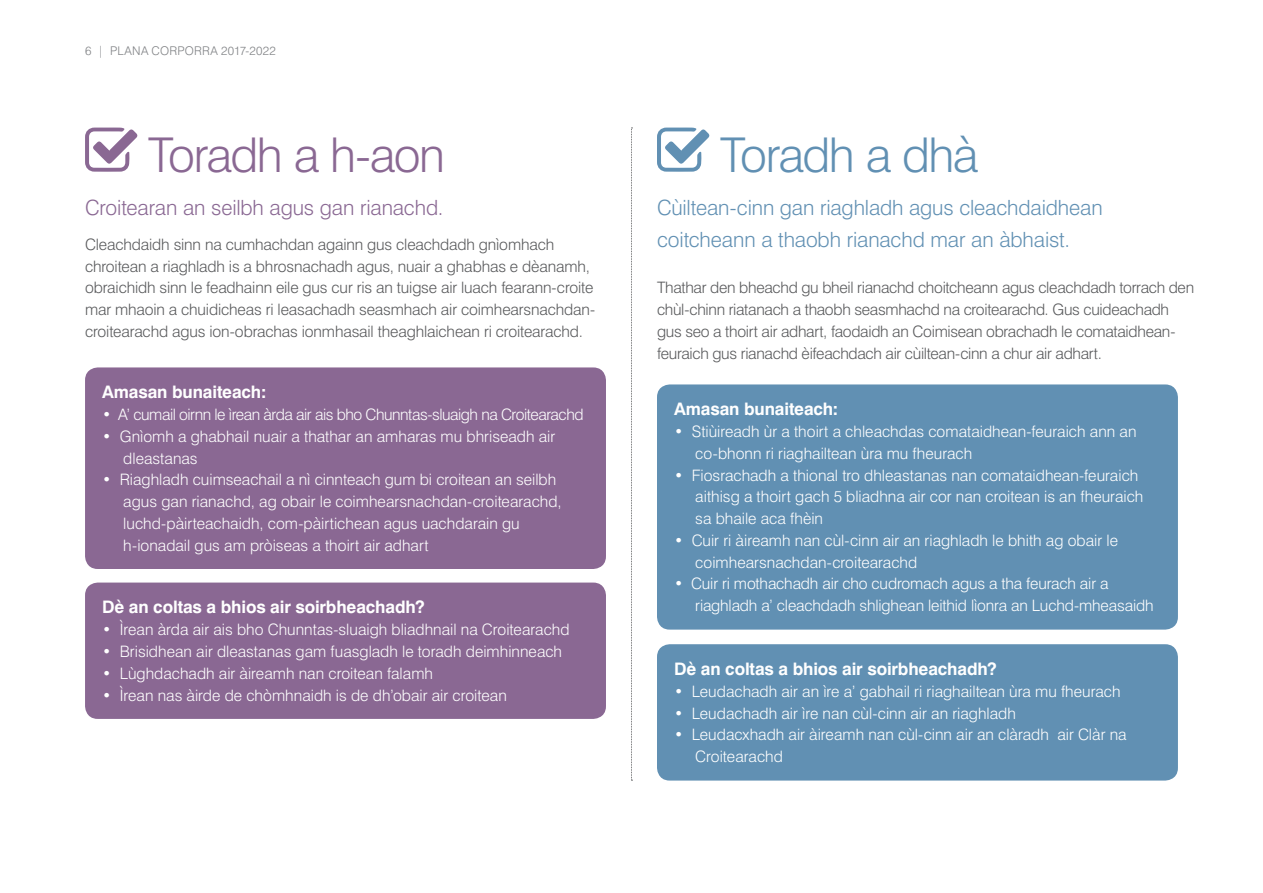
<style>
.page{position:relative;width:1263px;height:893px;background:#fff}
.page>*{position:absolute;margin:0;border:0;box-sizing:border-box;transform-origin:0 0}
.t1{font:300 48px "Swiss 721 BT";letter-spacing:-.035em;color:#8a6893}
.t2{font:300 48px "Swiss 721 BT";letter-spacing:-.035em;color:#6190b3}
.t3{font:300 21px/31.5px "Swiss 721 BT";letter-spacing:-.005em;color:#6190b3}
.t4{font:300 21px "Swiss 721 BT";letter-spacing:-.005em;color:#8a6893}
.t5{font:700 17.25px "Swiss 721 BT";letter-spacing:-.01em;color:#fff}
.t6{font:300 15.75px/21.8px "Swiss 721 BT";color:#fff}
.t7{font:300 15.75px/21.8px "Swiss 721 BT";letter-spacing:-.015em;color:#58595b}
.t8{font:300 15.75px "Swiss 721 BT";letter-spacing:-.03em;color:#fff}
.t9{font:300 12px "Swiss 721 BT";letter-spacing:.02em;color:#808285}
</style>
<div class="page">
<svg style="left:85px;top:128px;width:53px;height:44px"></svg>
<svg style="left:657px;top:128px;width:53px;height:44px"></svg>
<div style="left:85px;top:367px;width:521px;height:202px;background:#8a6893;border-radius:13px"></div>
<div style="left:657px;top:384px;width:521px;height:246px;background:#6190b3;border-radius:13px"></div>
<div style="left:85px;top:583px;width:521px;height:136px;background:#8a6893;border-radius:13px"></div>
<div style="left:657px;top:644px;width:521px;height:137px;background:#6190b3;border-radius:13px"></div>
<svg style="left:631px;top:128px;width:1px;height:653px"></svg>
<p class="t9" style="left:85px;top:43px;width:192px">6 | PLANA CORPORRA 2017-2022</p>
<h1 class="t1" style="left:148px;top:125px;width:298px">Toradh a h-aon</h1>
<h2 class="t4" style="left:85px;top:195px;width:360px">Croitearan an seilbh agus gan rianachd.</h2>
<p class="t7" style="left:85px;top:233px;width:512px">Cleachdaidh sinn na cumhachdan againn gus cleachdadh gnìomhach chroitean a riaghladh is a bhrosnachadh agus, nuair a ghabhas e dèanamh, obraichidh sinn le feadhainn eile gus cur ris an tuigse air luach fearann-croite mar mhaoin a chuidicheas ri leasachadh seasmhach air coimhearsnachdan&shy;croitearachd agus ion-obrachas ionmhasail theaghlaichean ri croitearachd.</p>
<p class="t5" style="left:102px;top:382px;width:166px">Amasan bunaiteach:</p>
<p class="t8" style="left:102px;top:405px;width:483px">• A’ cumail oirnn le ìrean àrda air ais bho Chunntas-sluaigh na Croitearachd</p>
<p class="t6" style="left:123px;top:425px;width:433px;text-indent:-21px">• Gnìomh a ghabhail nuair a thathar an amharas mu bhriseadh air dleastanas</p>
<p class="t6" style="left:123px;top:469px;width:440px;text-indent:-21px">• Riaghladh cuimseachail a nì cinnteach gum bi croitean an seilbh agus gan rianachd, ag obair le coimhearsnachdan-croitearachd, luchd-pàirteachaidh, com-pàirtichean agus uachdarain gu h-ionadail gus am pròiseas a thoirt air adhart</p>
<h1 class="t2" style="left:720px;top:125px;width:260px">Toradh a dhà</h1>
<h2 class="t3" style="left:657px;top:192px;width:447px">Cùiltean-cinn gan riaghladh agus cleachdaidhean coitcheann a thaobh rianachd mar an àbhaist.</h2>
<p class="t7" style="left:657px;top:277px;width:539px">Thathar den bheachd gu bheil rianachd choitcheann agus cleachdadh torrach den chùl-chinn riatanach a thaobh seasmhachd na croitearachd. Gus cuideachadh gus seo a thoirt air adhart, faodaidh an Coimisean obrachadh le comataidhean&shy;feuraich gus rianachd èifeachdach air cùiltean-cinn a chur air adhart.</p>
<p class="t5" style="left:674px;top:399px;width:166px">Amasan bunaiteach:</p>
<p class="t6" style="left:695px;top:420px;width:443px;text-indent:-21px">• Stiùireadh ùr a thoirt a chleachdas comataidhean-feuraich ann an co-bhonn ri riaghailtean ùra mu fheurach</p>
<p class="t6" style="left:695px;top:464px;width:450px;text-indent:-21px">• Fiosrachadh a thional tro dhleastanas nan comataidhean-feuraich aithisg a thoirt gach 5 bliadhna air cor nan croitean is an fheuraich sa bhaile aca fhèin</p>
<p class="t6" style="left:695px;top:529px;width:424px;text-indent:-21px">• Cuir ri àireamh nan cùl-cinn air an riaghladh le bhith ag obair le coimhearsnachdan-croitearachd</p>
<p class="t6" style="left:674px;top:573px;width:436px">• Cuir ri mothachadh air cho cudromach agus a tha feurach air a</p>
<p class="t5" style="left:102px;top:597px;width:324px">Dè an coltas a bhios air soirbheachadh?</p>
<p class="t6" style="left:695px;top:594px;width:460px">riaghladh a’ cleachdadh shlighean leithid lìonra an Luchd-mheasaidh</p>
<p class="t6" style="left:102px;top:619px;width:469px">• Ìrean àrda air ais bho Chunntas-sluaigh bliadhnail na Croitearachd</p>
<p class="t6" style="left:102px;top:640px;width:462px">• Brisidhean air dleastanas gam fuasgladh le toradh deimhinneach</p>
<p class="t6" style="left:102px;top:662px;width:332px">• Lùghdachadh air àireamh nan croitean falamh</p>
<p class="t6" style="left:102px;top:684px;width:406px">• Ìrean nas àirde de chòmhnaidh is de dh’obair air croitean</p>
<p class="t5" style="left:674px;top:658px;width:324px">Dè an coltas a bhios air soirbheachadh?</p>
<p class="t6" style="left:674px;top:680px;width:448px">• Leudachadh air an ìre a’ gabhail ri riaghailtean ùra mu fheurach</p>
<p class="t6" style="left:674px;top:702px;width:343px">• Leudachadh air ìre nan cùl-cinn air an riaghladh</p>
<p class="t6" style="left:695px;top:724px;width:433px;text-indent:-21px">• Leudacxhadh air àireamh nan cùl-cinn air an clàradh air Clàr na<br>Croitearachd</p>
</div>
